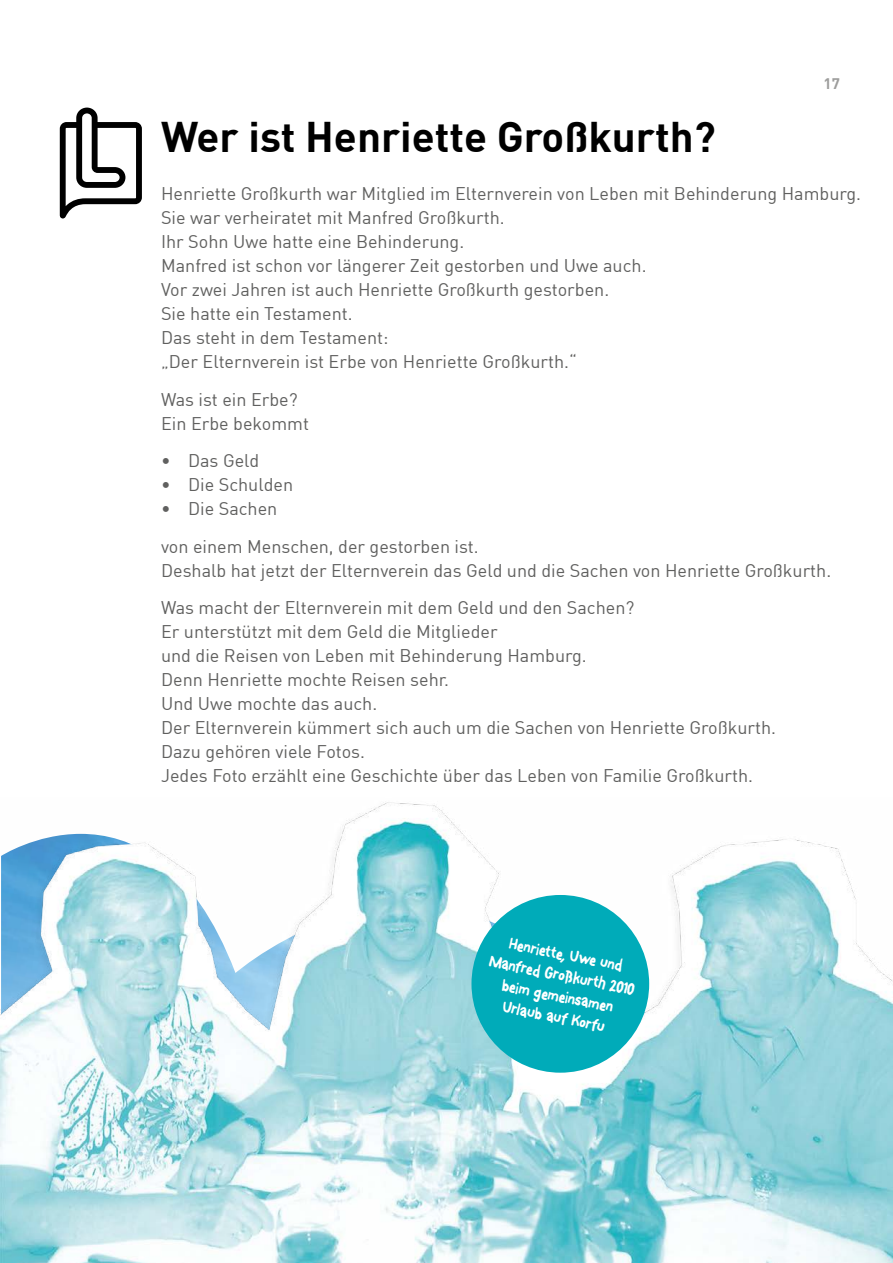
<style>
.page{position:relative;width:893px;height:1263px;background:#fff}
.page>*{position:absolute;margin:0;border:0;box-sizing:border-box;transform-origin:0 0}
.Überschriften_H2_Headline_LL{font:700 42px "DIN";color:#000}
.Überschriften_P_FT_LL{font:18px/24px "DIN";color:#60605f}
.t1{font:18px/21px "Font On A Stick";color:#fff;text-align:center}
.Überschriften_H2_Headline_LL-2{font:18px "DIN";color:#60605f}
.t2{font:700 15px "DIN";color:#9d9d9c}
</style>
<div class="page">
<svg style="left:60px;top:108px;width:82px;height:110px"></svg>
<img style="left:0;top:802px;width:893px;height:461px">
<div style="left:471px;top:895px;width:178px;height:178px;background:#00abb9;border-radius:50%"></div>
<p class="t2" style="left:823px;top:74px;width:18px">17</p>
<h2 class="Überschriften_H2_Headline_LL" style="left:161px;top:110px;width:556px">Wer ist Henriette Großkurth?</h2>
<p class="Überschriften_P_FT_LL" style="left:161px;top:182px;width:701px">Henriette Großkurth war Mitglied im Elternverein von Leben mit Behinderung Hamburg.</p>
<p class="Überschriften_P_FT_LL" style="left:161px;top:206px;width:345px">Sie war verheiratet mit Manfred Großkurth.</p>
<p class="Überschriften_P_FT_LL" style="left:161px;top:230px;width:305px">Ihr Sohn Uwe hatte eine Behinderung.</p>
<p class="Überschriften_P_FT_LL" style="left:161px;top:254px;width:487px">Manfred ist schon vor längerer Zeit gestorben und Uwe auch.</p>
<p class="Überschriften_P_FT_LL" style="left:161px;top:278px;width:450px">Vor zwei Jahren ist auch Henriette Großkurth gestorben.</p>
<p class="Überschriften_P_FT_LL" style="left:161px;top:302px;width:193px">Sie hatte ein Testament.</p>
<p class="Überschriften_P_FT_LL" style="left:161px;top:326px;width:229px">Das steht in dem Testament:</p>
<p class="Überschriften_P_FT_LL" style="left:161px;top:350px;width:417px">„Der Elternverein ist Erbe von Henriette Großkurth.“</p>
<p class="Überschriften_P_FT_LL" style="left:161px;top:387px;width:138px">Was ist ein Erbe?</p>
<p class="Überschriften_P_FT_LL" style="left:161px;top:411px;width:149px">Ein Erbe bekommt</p>
<p class="Überschriften_P_FT_LL" style="left:161px;top:449px;width:100px">• Das Geld</p>
<p class="Überschriften_P_FT_LL" style="left:161px;top:473px;width:134px">• Die Schulden</p>
<p class="Überschriften_P_FT_LL" style="left:161px;top:497px;width:118px">• Die Sachen</p>
<p class="Überschriften_P_FT_LL" style="left:161px;top:534px;width:319px">von einem Menschen, der gestorben ist.</p>
<p class="Überschriften_P_FT_LL" style="left:161px;top:558px;width:672px">Deshalb hat jetzt der Elternverein das Geld und die Sachen von Henriette Großkurth.</p>
<p class="Überschriften_P_FT_LL" style="left:161px;top:596px;width:475px">Was macht der Elternverein mit dem Geld und den Sachen?</p>
<p class="Überschriften_P_FT_LL" style="left:161px;top:620px;width:427px">Er unterstützt mit dem Geld die Mitglieder<br>und die Reisen von Leben mit Behinderung Hamburg.</p>
<p class="Überschriften_P_FT_LL" style="left:161px;top:668px;width:290px">Denn Henriette mochte Reisen sehr.</p>
<p class="Überschriften_P_FT_LL" style="left:161px;top:692px;width:218px">Und Uwe mochte das auch.</p>
<p class="Überschriften_P_FT_LL" style="left:161px;top:716px;width:616px">Der Elternverein kümmert sich auch um die Sachen von Henriette Großkurth.</p>
<p class="Überschriften_P_FT_LL" style="left:161px;top:740px;width:206px">Dazu gehören viele Fotos.</p>
<h2 class="Überschriften_H2_Headline_LL-2" style="left:161px;top:765px;width:593px">Jedes Foto erzählt eine Geschichte über das Leben von Familie Großkurth.</h2>
<p class="t1" style="left:495px;top:930px;width:150px;rotate:11deg">Henriette, Uwe und<br>Manfred Großkurth 2010 beim gemeinsamen<br>Urlaub auf Korfu</p>
</div>
